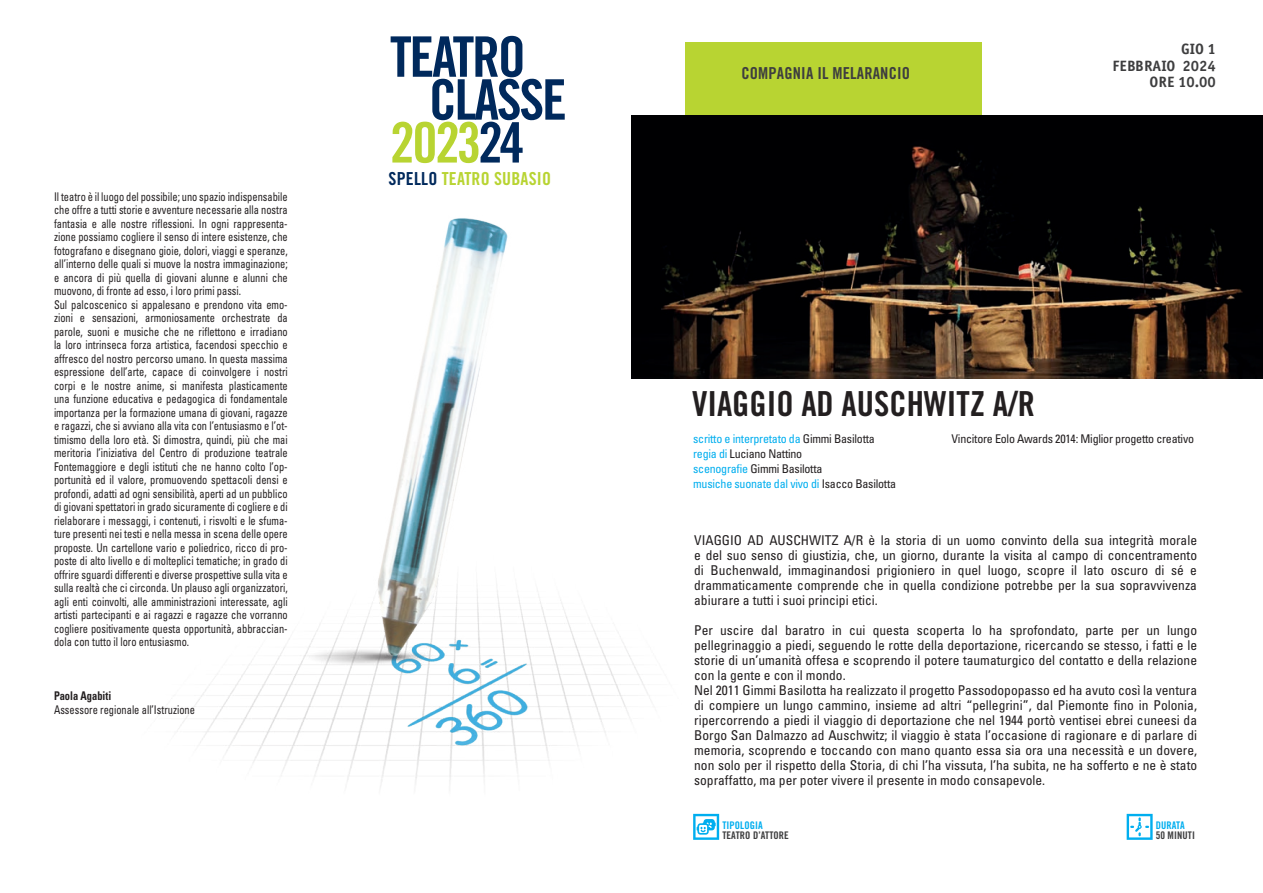
<style>
.page{position:relative;width:1263px;height:893px;background:#fff}
.page>*{position:absolute;margin:0;border:0;box-sizing:border-box;transform-origin:0 0}
.t1{font:55.95px/42.9px "Trade Gothic LT Std Bd Cn 20";letter-spacing:-.04em;color:#00295c}
.t2{font:34.5px "Trade Gothic LT Std Bd Cn 20";color:#231f20}
.t3{font:18px "Trade Gothic LT Std Bd Cn 20";letter-spacing:.01em;color:#b8d432}
.t4{font:16.5px "Trade Gothic LT Std Bd Cn 20";letter-spacing:.01em;color:#3e3e3f}
.t5{font:700 15px/16.5px "Officina Sans C";color:#3e3e3f;text-align:right}
.t6{font:condensed 13.5px/15px "Univers LT Std";color:#231f20;text-align:justify}
.t7{font:condensed 12px/13.5px "Univers LT Std";color:#231f20;scale:.87 1}
.t8{font:condensed 12px/15px "Univers LT Std";letter-spacing:-.02em;color:#00aeef}
.t9{font:condensed 12px "Univers LT Std";letter-spacing:-.02em;color:#231f20}
.t10{font:700 condensed 12px "Univers LT Std";color:#231f20;scale:.87 1}
.t11{font:10.5px "Trade Gothic LT Std Bd Cn 20";letter-spacing:.01em;color:#3e3e3f}
.t12{font:10.5px "Trade Gothic LT Std Bd Cn 20";letter-spacing:.01em;color:#00aeef}
.s1{color:#fff}
.s2{color:#b8d432}
.s3{color:#00295c}
.s4{color:#231f20}
</style>
<div class="page">
<img style="left:745px;top:116px;width:518px;height:262px">
<div style="left:685px;top:43px;width:297px;height:73px;background:#b8d432"></div>
<svg style="left:1127px;top:814px;width:26px;height:26px"></svg>
<img style="left:177px;top:115px;width:568px;height:725px">
<p class="t7" style="left:54px;top:190px;width:270px">Il teatro è il luogo del possibile; uno spazio indispensabile che offre a tutti storie e avventure necessarie alla nostra fantasia e alle nostre riflessioni. In ogni rappresenta&shy;zione possiamo cogliere il senso di intere esistenze, che fotografano e disegnano gioie, dolori, viaggi e speranze, all’interno delle quali si muove la nostra immaginazione; e ancora di più quella di giovani alunne e alunni che muovono, di fronte ad esso, i loro primi passi.<br>Sul palcoscenico si appalesano e prendono vita emo&shy;zioni e sensazioni, armoniosamente orchestrate da parole, suoni e musiche che ne riflettono e irradiano la loro intrinseca forza artistica, facendosi specchio e affresco del nostro percorso umano. In questa massima espressione dell’arte, capace di coinvolgere i nostri corpi e le nostre anime, si manifesta plasticamente una funzione educativa e pedagogica di fondamentale importanza per la formazione umana di giovani, ragazze e ragazzi, che si avviano alla vita con l’entusiasmo e l’ot&shy;timismo della loro età. Si dimostra, quindi, più che mai meritoria l’iniziativa del Centro di produzione teatrale Fontemaggiore e degli istituti che ne hanno colto l’op&shy;portunità ed il valore, promuovendo spettacoli densi e profondi, adatti ad ogni sensibilità, aperti ad un pubblico di giovani spettatori in grado sicuramente di cogliere e di rielaborare i messaggi, i contenuti, i risvolti e le sfuma&shy;ture presenti nei testi e nella messa in scena delle opere proposte. Un cartellone vario e poliedrico, ricco di pro&shy;poste di alto livello e di molteplici tematiche; in grado di offrire sguardi differenti e diverse prospettive sulla vita e sulla realtà che ci circonda. Un plauso agli organizzatori, agli enti coinvolti, alle amministrazioni interessate, agli artisti partecipanti e ai ragazzi e ragazze che vorranno cogliere positivamente questa opportunità, abbraccian&shy;dola con tutto il loro entusiasmo.</p>
<p class="t10" style="left:54px;top:689px;width:67px">Paola Agabiti</p>
<p class="t7" style="left:54px;top:703px;width:164px">Assessore regionale all’Istruzione</p>
<h1 class="t1" style="left:390px;top:35px;width:178px">TEATRO<br><span class="s1">DI</span>CLASSE<br><span class="s2">2023</span>24</h1>
<h3 class="t3" style="left:389px;top:168px;width:164px"><span class="s3">SPELLO</span> TEATRO SUBASIO</h3>
<h3 class="t4" style="left:741px;top:63px;width:170px">COMPAGNIA IL MELARANCIO</h3>
<p class="t5" style="left:1112px;top:41px;width:105px">GIO 1<br>FEBBRAIO 2024<br>ORE 10.00</p>
<h2 class="t2" style="left:692px;top:383px;width:344px">VIAGGIO AD AUSCHWITZ A/R</h2>
<p class="t8" style="left:693px;top:431px;width:204px">scritto e interpretato da <span class="s4">Gimmi Basilotta </span>regia di <span class="s4">Luciano Nattino<br></span>scenografie <span class="s4">Gimmi Basilotta<br></span>musiche suonate dal vivo di <span class="s4">Isacco Basilotta</span></p>
<p class="t9" style="left:951px;top:431px;width:244px">Vincitore Eolo Awards 2014: Miglior progetto creativo</p>
<p class="t6" style="left:694px;top:532px;width:504px">VIAGGIO AD AUSCHWITZ A/R è la storia di un uomo convinto della sua integrità morale e del suo senso di giustizia, che, un giorno, durante la visita al campo di concentramento di Buchenwald, immaginandosi prigioniero in quel luogo, scopre il lato oscuro di sé e drammaticamente comprende che in quella condizione potrebbe per la sua sopravvivenza abiurare a tutti i suoi principi etici.</p>
<p class="t6" style="left:694px;top:622px;width:504px;text-align:left">Per uscire dal baratro in cui questa scoperta lo ha sprofondato, parte per un lungo pellegrinaggio a piedi, seguendo le rotte della deportazione, ricercando se stesso, i fatti e le storie di un’umanità offesa e scoprendo il potere taumaturgico del contatto e della relazione con la gente e con il mondo.<br>Nel 2011 Gimmi Basilotta ha realizzato il progetto Passodopopasso ed ha avuto così la ventura di compiere un lungo cammino, insieme ad altri “pellegrini”, dal Piemonte fino in Polonia, ripercorrendo a piedi il viaggio di deportazione che nel 1944 portò ventisei ebrei cuneesi da Borgo San Dalmazzo ad Auschwitz; il viaggio è stata l’occasione di ragionare e di parlare di memoria, scoprendo e toccando con mano quanto essa sia ora una necessità e un dovere, non solo per il rispetto della Storia, di chi l’ha vissuta, l’ha subita, ne ha sofferto e ne è stato sopraffatto, ma per poter vivere il presente in modo consapevole.</p>
<p class="t12" style="left:722px;top:819px;width:42px">TIPOLOGIA</p>
<p class="t11" style="left:722px;top:829px;width:68px">TEATRO D’ATTORE</p>
<p class="t12" style="left:1156px;top:819px;width:31px">DURATA</p>
<p class="t11" style="left:1156px;top:829px;width:41px">50 MINUTI</p>
</div>
